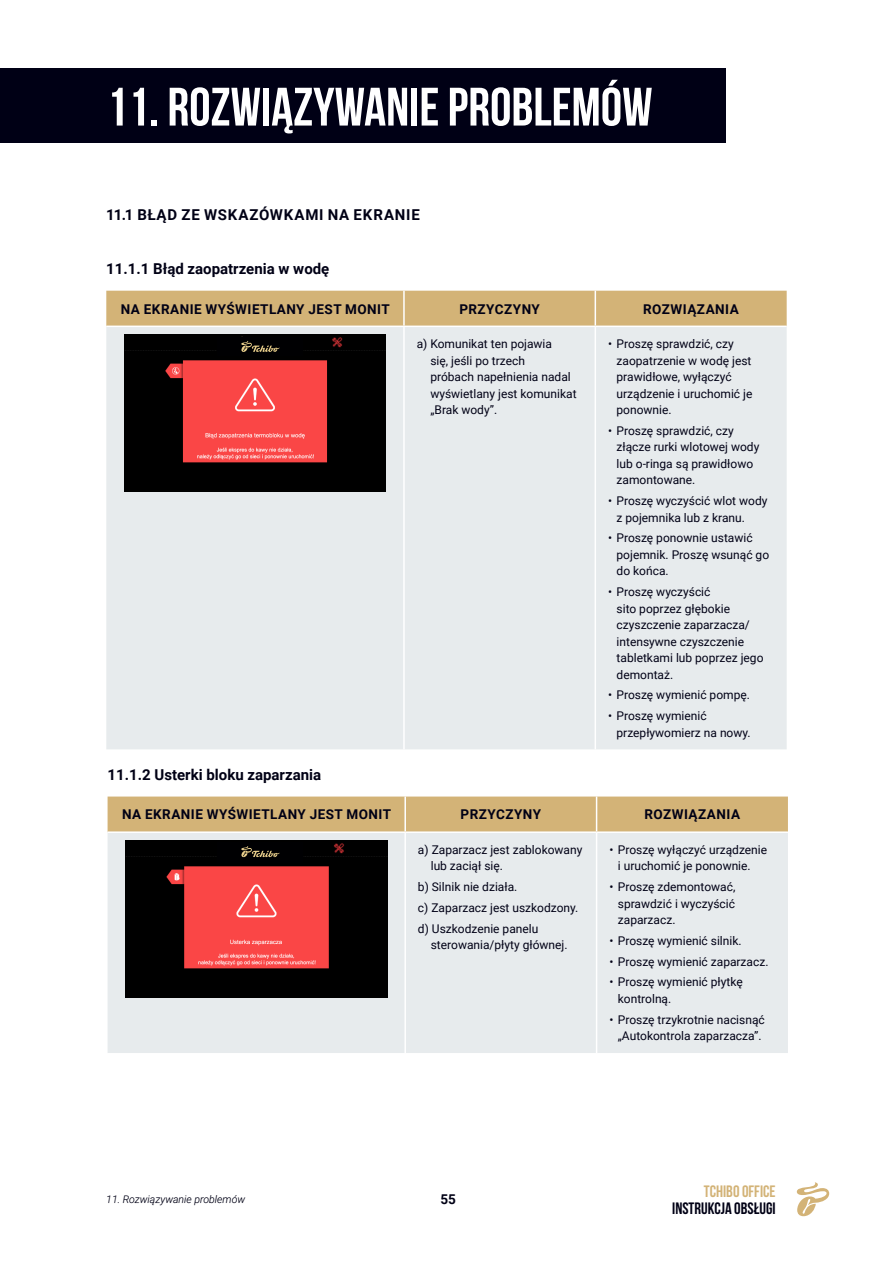
<style>
.page{position:relative;width:893px;height:1263px;background:#fff}
.page>*{position:absolute;margin:0;border:0;box-sizing:border-box;transform-origin:0 0}
.Überschrift_1{font:700 54px "Bebas Neue";color:#fff}
.t1{font:700 16.5px "Bebas Neue";color:#000015}
.t2{font:700 16.5px "Bebas Neue";color:#d3b377}
.Überschrift_3{font:700 15px "Roboto";color:#000015}
.Überschrift_2{font:700 15px "Roboto";letter-spacing:.05em;color:#000015}
.t3{font:700 13.5px "Roboto";letter-spacing:.035em;color:#000015}
.Ursachen{font:12px/16.5px "Roboto";color:#000015}
.t4{font:italic 10.5px "Roboto";color:#000015}
</style>
<div class="page">
<svg style="left:797px;top:1182px;width:32px;height:34px"></svg>
<div style="left:0;top:68px;width:725px;height:75px;background:#000015"></div>
<div style="left:106px;top:291px;width:681px;height:35px;background:#d3b377"></div>
<div style="left:106px;top:327px;width:681px;height:422px;background:#e7ebed"></div>
<hr style="left:403px;top:291px;width:2px;height:35px;background:#fff">
<hr style="left:595px;top:291px;width:1px;height:35px;background:#fff">
<hr style="left:403px;top:327px;width:2px;height:422px;background:#fff">
<hr style="left:595px;top:327px;width:1px;height:422px;background:#fff">
<img style="left:124px;top:335px;width:262px;height:157px">
<div style="left:108px;top:796px;width:680px;height:35px;background:#d3b377"></div>
<div style="left:108px;top:833px;width:680px;height:220px;background:#e7ebed"></div>
<hr style="left:404px;top:796px;width:2px;height:35px;background:#fff">
<hr style="left:596px;top:796px;width:1px;height:35px;background:#fff">
<hr style="left:404px;top:833px;width:2px;height:220px;background:#fff">
<hr style="left:596px;top:833px;width:1px;height:220px;background:#fff">
<img style="left:126px;top:841px;width:261px;height:157px">
<div style="left:218px;top:842px;width:85px;height:21px;background:#000002"></div>
<svg style="left:241px;top:846px;width:39px;height:11px"></svg>
<div style="left:218px;top:337px;width:85px;height:19px;background:#000002"></div>
<svg style="left:241px;top:341px;width:39px;height:11px"></svg>
<p class="Überschrift_1" style="left:106px;top:77px;width:548px">11. ROZWIĄZYWANIE PROBLEMÓW</p>
<p class="Überschrift_2" style="left:106px;top:204px;width:315px">11.1 BŁĄD ZE WSKAZÓWKAMI NA EKRANIE</p>
<p class="Überschrift_3" style="left:106px;top:258px;width:225px">11.1.1 Błąd zaopatrzenia w wodę</p>
<p class="t3" style="left:121px;top:299px;width:270px">NA EKRANIE WYŚWIETLANY JEST MONIT</p>
<p class="t3" style="left:459px;top:299px;width:82px">PRZYCZYNY</p>
<p class="t3" style="left:643px;top:299px;width:97px">ROZWIĄZANIA</p>
<p class="Ursachen" style="left:430px;top:335px;width:148px;text-indent:-14px">a) Komunikat ten pojawia<br>się, jeśli po trzech<br>próbach napełnienia nadal wyświetlany jest komunikat „Brak wody”.</p>
<p class="Ursachen" style="left:617px;top:335px;width:137px;text-indent:-9px">• Proszę sprawdzić, czy zaopatrzenie w wodę jest prawidłowe, wyłączyć urządzenie i uruchomić je ponownie.</p>
<p class="Ursachen" style="left:617px;top:422px;width:144px;text-indent:-9px">• Proszę sprawdzić, czy złącze rurki wlotowej wody lub o-ringa są prawidłowo zamontowane.</p>
<p class="Ursachen" style="left:617px;top:492px;width:152px;text-indent:-9px">• Proszę wyczyścić wlot wody z pojemnika lub z kranu.</p>
<p class="Ursachen" style="left:617px;top:529px;width:154px;text-indent:-9px">• Proszę ponownie ustawić pojemnik. Proszę wsunąć go do końca.</p>
<p class="Ursachen" style="left:617px;top:583px;width:148px;text-indent:-9px">• Proszę wyczyścić<br>sito poprzez głębokie czyszczenie zaparzacza/ intensywne czyszczenie tabletkami lub poprzez jego demontaż.</p>
<p class="Ursachen" style="left:608px;top:686px;width:143px">• Proszę wymienić pompę.</p>
<p class="Ursachen" style="left:617px;top:707px;width:136px;text-indent:-9px">• Proszę wymienić przepływomierz na nowy.</p>
<p class="Überschrift_3" style="left:108px;top:764px;width:215px">11.1.2 Usterki bloku zaparzania</p>
<p class="t3" style="left:122px;top:805px;width:270px">NA EKRANIE WYŚWIETLANY JEST MONIT</p>
<p class="t3" style="left:461px;top:805px;width:82px">PRZYCZYNY</p>
<p class="t3" style="left:644px;top:805px;width:97px">ROZWIĄZANIA</p>
<p class="Ursachen" style="left:431px;top:841px;width:153px;text-indent:-13px">a) Zaparzacz jest zablokowany lub zaciął się.</p>
<p class="Ursachen" style="left:418px;top:878px;width:101px">b) Silnik nie działa.</p>
<p class="Ursachen" style="left:418px;top:899px;width:162px">c) Zaparzacz jest uszkodzony.</p>
<p class="Ursachen" style="left:431px;top:920px;width:138px;text-indent:-13px">d) Uszkodzenie panelu sterowania/płyty głównej.</p>
<p class="Ursachen" style="left:618px;top:841px;width:151px;text-indent:-9px">• Proszę wyłączyć urządzenie i uruchomić je ponownie.</p>
<p class="Ursachen" style="left:618px;top:878px;width:119px;text-align:justify;text-indent:-9px">• Proszę zdemontować, sprawdzić i wyczyścić zaparzacz.</p>
<p class="Ursachen" style="left:609px;top:932px;width:134px">• Proszę wymienić silnik.</p>
<p class="Ursachen" style="left:609px;top:953px;width:161px">• Proszę wymienić zaparzacz.</p>
<p class="Ursachen" style="left:618px;top:973px;width:126px;text-indent:-9px">• Proszę wymienić płytkę kontrolną.</p>
<p class="Ursachen" style="left:609px;top:1011px;width:157px;text-align:center">• Proszę trzykrotnie nacisnąć „Autokontrola zaparzacza”.</p>
<p class="t4" style="left:106px;top:1192px;width:140px">11. Rozwiązywanie problemów</p>
<p class="t3" style="left:440px;top:1190px;width:17px">55</p>
<p class="t2" style="left:704px;top:1182px;width:73px">TCHIBO OFFICE</p>
<p class="t1" style="left:672px;top:1199px;width:105px">INSTRUKCJA OBSŁUGI</p>
</div>
